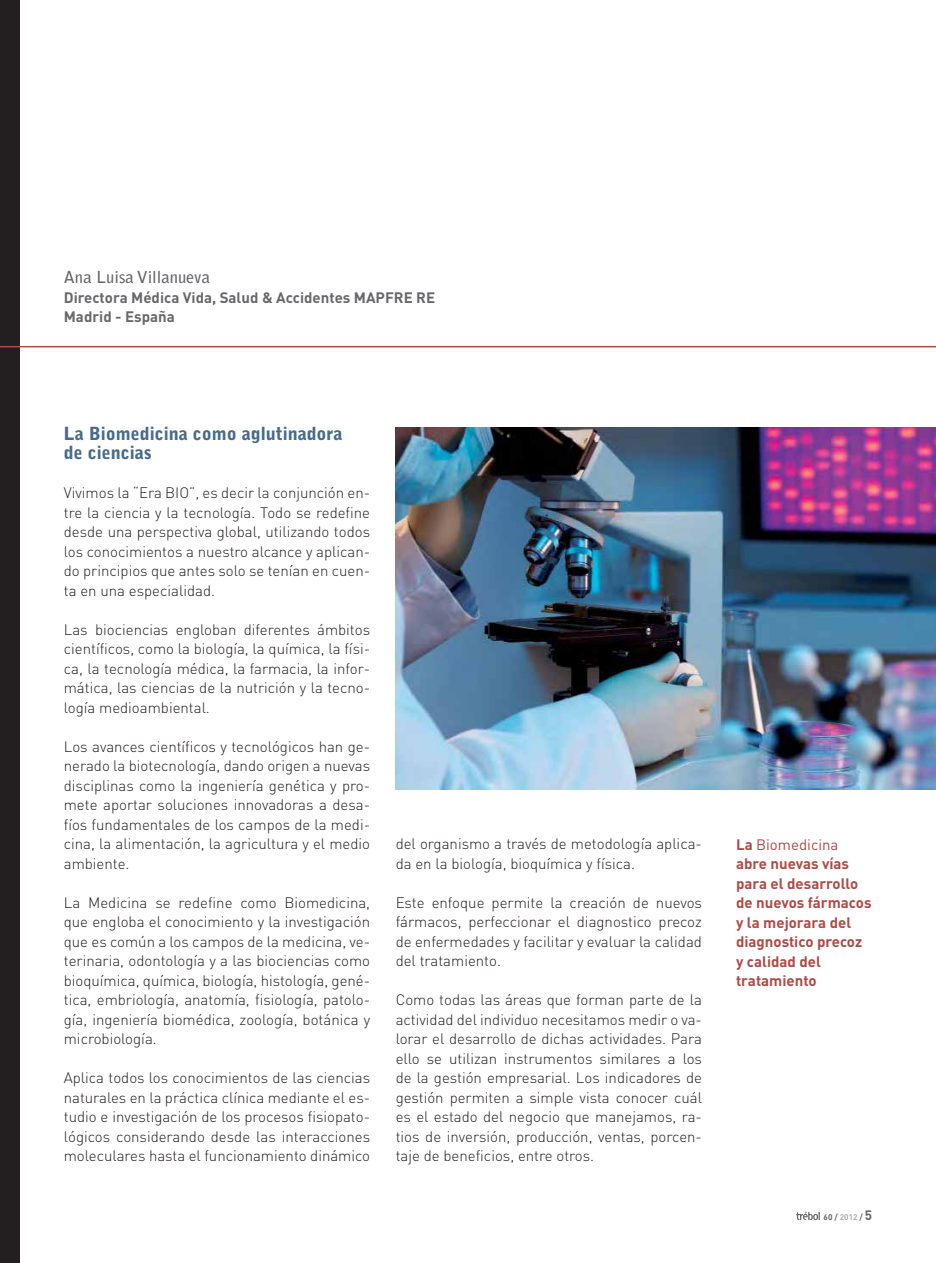
<style>
.page{position:relative;width:936px;height:1263px;background:#fff}
.page>*{position:absolute;margin:0;border:0;box-sizing:border-box;transform-origin:0 0}
.t1{font:900 18px/19.5px "Bell Gothic Std";color:#466b8c}
.t2{font:700 16.5px "Bell Gothic Std";color:#67686b}
.t3{font:300 15px/19.5px "DIN";color:#231f20;text-align:justify}
.t4{font:700 15px/19.5px "DIN";color:#af4a45}
.t5{font:700 15px/19.5px "DIN";color:#67686b}
.t6{font:700 8.25px "DIN";color:#67686b}
.s1{font-weight:400}
.s2{color:#aeb0b3}
.s3{font-size:13.5px}
</style>
<div class="page">
<svg style="left:796px;top:1212px;width:23px;height:8px"></svg>
<div style="left:0;top:0;width:20px;height:1263px;background:#231f20"></div>
<hr style="left:0;top:346px;width:935px;height:1px;background:#af4a45">
<img style="left:395px;top:428px;width:540px;height:361px">
<p class="t2" style="left:64px;top:270px;width:148px">Ana Luisa Villanueva</p>
<p class="t5" style="left:64px;top:289px;width:373px">Directora Médica Vida, Salud &amp; Accidentes MAPFRE RE<br>Madrid - España</p>
<p class="t1" style="left:64px;top:424px;width:280px">La Biomedicina como aglutinadora de ciencias</p>
<p class="t3" style="left:64px;top:485px;width:308px">Vivimos la “Era BIO”, es decir la conjunción en&shy;tre la ciencia y la tecnología. Todo se redefine desde una perspectiva global, utilizando todos los conocimientos a nuestro alcance y aplican&shy;do principios que antes solo se tenían en cuen&shy;ta en una especialidad.</p>
<p class="t3" style="left:64px;top:621px;width:308px">Las biociencias engloban diferentes ámbitos científicos, como la biología, la química, la físi&shy;ca, la tecnología médica, la farmacia, la infor&shy;mática, las ciencias de la nutrición y la tecno&shy;logía medioambiental.</p>
<p class="t3" style="left:64px;top:738px;width:308px">Los avances científicos y tecnológicos han ge&shy;nerado la biotecnología, dando origen a nuevas disciplinas como la ingeniería genética y pro&shy;mete aportar soluciones innovadoras a desa&shy;fíos fundamentales de los campos de la medi&shy;cina, la alimentación, la agricultura y el medio ambiente.</p>
<p class="t3" style="left:64px;top:894px;width:308px">La Medicina se redefine como Biomedicina, que engloba el conocimiento y la investigación que es común a los campos de la medicina, ve&shy;terinaria, odontología y a las biociencias como bioquímica, química, biología, histología, gené&shy;tica, embriología, anatomía, fisiología, patolo&shy;gía, ingeniería biomédica, zoología, botánica y microbiología.</p>
<p class="t3" style="left:64px;top:1070px;width:308px">Aplica todos los conocimientos de las ciencias naturales en la práctica clínica mediante el es&shy;tudio e investigación de los procesos fisiopato&shy;lógicos considerando desde las interacciones moleculares hasta el funcionamiento dinámico</p>
<p class="t3" style="left:395px;top:836px;width:308px">del organismo a través de metodología aplica&shy;da en la biología, bioquímica y física.</p>
<p class="t3" style="left:395px;top:894px;width:308px">Este enfoque permite la creación de nuevos fármacos, perfeccionar el diagnostico precoz de enfermedades y facilitar y evaluar la calidad del tratamiento.</p>
<p class="t3" style="left:395px;top:992px;width:308px">Como todas las áreas que forman parte de la actividad del individuo necesitamos medir o va&shy;lorar el desarrollo de dichas actividades. Para ello se utilizan instrumentos similares a los de la gestión empresarial. Los indicadores de gestión permiten a simple vista conocer cuál es el estado del negocio que manejamos, ra&shy;tios de inversión, producción, ventas, porcen&shy;taje de beneficios, entre otros.</p>
<p class="t4" style="left:736px;top:836px;width:137px">La <span class="s1">Biomedicina </span>abre nuevas vías para el desarrollo de nuevos fármacos y la mejorara del diagnostico precoz y calidad del tratamiento</p>
<p class="t6" style="left:823px;top:1214px;width:50px">60 / <span class="s2">2012</span> / <span class="s3">5</span></p>
</div>
